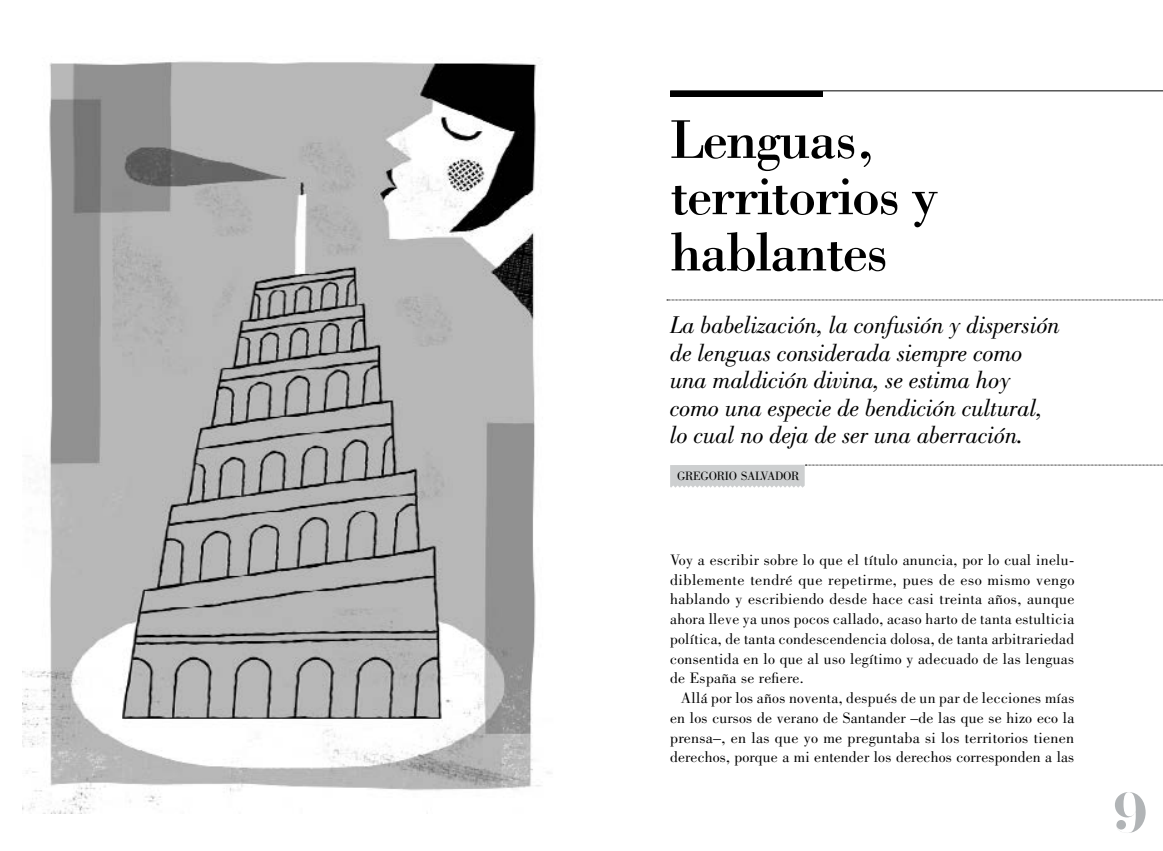
<style>
.page{position:relative;width:1163px;height:851px;background:#fff}
.page>*{position:absolute;margin:0;border:0;box-sizing:border-box;transform-origin:0 0}
.t1{font:56.25px/56.2px "Bodoni";letter-spacing:-.03em;color:#000}
.t2{font:56.25px "F37 Bella";color:#b1b4b6}
.t3{font:italic 25px/27.5px "Bodoni";letter-spacing:-.01em;color:#000}
.t4{font:15.62px/19.8px "Bodoni";letter-spacing:.015em;color:#000;text-align:justify}
.t5{font:12.5px "Bodoni";letter-spacing:-.02em;color:#000}
</style>
<div class="page">
<div style="left:670px;top:91px;width:153px;height:6px;background:#000"></div>
<hr style="left:670px;top:91px;width:492px;height:1px;background:#000">
<svg style="left:666px;top:299px;width:497px;height:1px"></svg>
<svg style="left:670px;top:464px;width:493px;height:23px"></svg>
<img style="left:22px;top:61px;width:529px;height:751px">
<h1 class="t1" style="left:670px;top:110px;width:270px">Lenguas, territorios y hablantes</h1>
<h2 class="t3" style="left:670px;top:311px;width:391px">La babelización, la confusión y dispersión de lenguas considerada siempre como una maldición divina, se estima hoy como una especie de bendición cultural, lo cual no deja de ser una aberración.</h2>
<p class="t5" style="left:677px;top:468px;width:124px">GREGORIO SALVADOR</p>
<p class="t4" style="left:670px;top:549px;width:406px">Voy a escribir sobre lo que el título anuncia, por lo cual inelu&shy;diblemente tendré que repetirme, pues de eso mismo vengo hablando y escribiendo desde hace casi treinta años, aunque ahora lleve ya unos pocos callado, acaso harto de tanta estulticia política, de tanta condescendencia dolosa, de tanta arbitrariedad consentida en lo que al uso legítimo y adecuado de las lenguas de España se refiere.</p>
<p class="t4" style="left:670px;top:688px;width:405px;text-indent:11px">Allá por los años noventa, después de un par de lecciones mías en los cursos de verano de Santander –de las que se hizo eco la prensa–, en las que yo me preguntaba si los territorios tienen derechos, porque a mi entender los derechos corresponden a las</p>
<h1 class="t2" style="left:1113px;top:779px;width:35px">9</h1>
</div>
